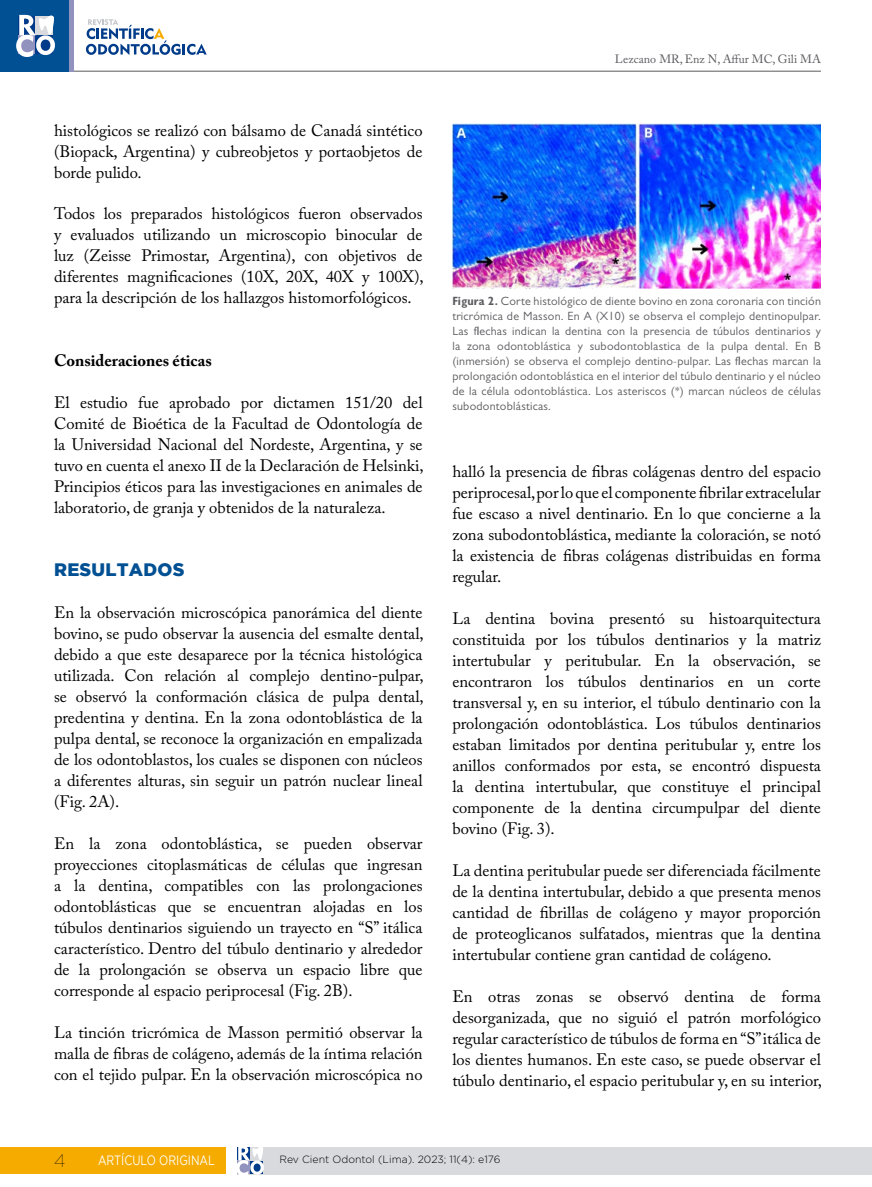
<style>
.page{position:relative;width:872px;height:1187px;background:#fff}
.page>*{position:absolute;margin:0;border:0;box-sizing:border-box;transform-origin:0 0}
.t1{font:900 18px "Gotham";letter-spacing:.015em;color:#005093}
.t2{font:100 18px "Gotham";color:#000}
.t3{font:16.5px/21px "Adobe Caslon Pro";color:#000;text-align:justify}
.t4{font:700 16.5px "Adobe Caslon Pro";color:#000}
.t5{font:13.5px "Gotham";color:#fff;scale:.8 1}
.t6{font:12px/15px "Gill Sans";letter-spacing:.02em;color:#5b5b5f;text-align:justify}
.t7{font:12px "Adobe Caslon Pro";color:#5b5b5f}
.t8{font:300 10.5px "Gotham";color:#000}
.s1{font-weight:700;font-stretch:condensed}
</style>
<div class="page">
<div style="left:0;top:1146px;width:225px;height:27px;background:#f5ab00"></div>
<div style="left:237px;top:1146px;width:635px;height:28px;background:#d8dade"></div>
<hr style="left:47px;top:71px;width:774px;height:1px;background:#5b5b5f">
<div style="left:0;top:0;width:70px;height:72px;background:#005093"></div>
<hr style="left:70px;top:0;width:4px;height:72px;background:#9292bf">
<svg style="left:16px;top:14px;width:39px;height:43px;background:#9db4d0"></svg>
<svg style="left:86px;top:19px;width:121px;height:36px"></svg>
<svg style="left:237px;top:1146px;width:27px;height:29px"></svg>
<img style="left:452px;top:123px;width:369px;height:165px">
<p class="t3" style="left:54px;top:119px;width:370px">histológicos se realizó con bálsamo de Canadá sintético (Biopack, Argentina) y cubreobjetos y portaobjetos de borde pulido.</p>
<p class="t3" style="left:54px;top:203px;width:371px">Todos los preparados histológicos fueron observados y evaluados utilizando un microscopio binocular de luz (Zeisse Primostar, Argentina), con objetivos de diferentes magnificaciones (10X, 20X, 40X y 100X), para la descripción de los hallazgos histomorfológicos.</p>
<p class="t4" style="left:54px;top:351px;width:159px">Consideraciones éticas</p>
<p class="t3" style="left:54px;top:392px;width:371px">El estudio fue aprobado por dictamen 151/20 del Comité de Bioética de la Facultad de Odontología de la Universidad Nacional del Nordeste, Argentina, y se tuvo en cuenta el anexo II de la Declaración de Helsinki, Principios éticos para las investigaciones en animales de laboratorio, de granja y obtenidos de la naturaleza.</p>
<p class="t1" style="left:54px;top:559px;width:132px">RESULTADOS</p>
<p class="t3" style="left:54px;top:602px;width:371px">En la observación microscópica panorámica del diente bovino, se pudo observar la ausencia del esmalte dental, debido a que este desaparece por la técnica histológica utilizada. Con relación al complejo dentino-pulpar, se observó la conformación clásica de pulpa dental, predentina y dentina. En la zona odontoblástica de la pulpa dental, se reconoce la organización en empalizada de los odontoblastos, los cuales se disponen con núcleos a diferentes alturas, sin seguir un patrón nuclear lineal (Fig. 2A).</p>
<p class="t3" style="left:54px;top:832px;width:370px">En la zona odontoblástica, se pueden observar proyecciones citoplasmáticas de células que ingresan a la dentina, compatibles con las prolongaciones odontoblásticas que se encuentran alojadas en los túbulos dentinarios siguiendo un trayecto en “S” itálica característico. Dentro del túbulo dentinario y alrededor de la prolongación se observa un espacio libre que corresponde al espacio periprocesal (Fig. 2B).</p>
<p class="t3" style="left:54px;top:1021px;width:370px">La tinción tricrómica de Masson permitió observar la malla de fibras de colágeno, además de la íntima relación con el tejido pulpar. En la observación microscópica no</p>
<p class="t7" style="left:615px;top:51px;width:207px">Lezcano MR, Enz N, Affur MC, Gili MA</p>
<p class="t6" style="left:452px;top:293px;width:370px"><span class="s1">Figura 2.</span> Corte histológico de diente bovino en zona coronaria con tinción tricrómica de Masson. En A (X10) se observa el complejo dentinopulpar.<br>Las flechas indican la dentina con la presencia de túbulos dentinarios y la zona odontoblástica y subodontoblastica de la pulpa dental. En B (inmersión) se observa el complejo dentino-pulpar. Las flechas marcan la prolongación odontoblástica en el interior del túbulo dentinario y el núcleo de la célula odontoblástica. Los asteriscos (*) marcan núcleos de células subodontoblásticas.</p>
<p class="t3" style="left:452px;top:461px;width:370px">halló la presencia de fibras colágenas dentro del espacio periprocesal, por lo que el componente fibrilar extracelular fue escaso a nivel dentinario. En lo que concierne a la zona subodontoblástica, mediante la coloración, se notó la existencia de fibras colágenas distribuidas en forma regular.</p>
<p class="t3" style="left:452px;top:608px;width:370px">La dentina bovina presentó su histoarquitectura constituida por los túbulos dentinarios y la matriz intertubular y peritubular. En la observación, se encontraron los túbulos dentinarios en un corte transversal y, en su interior, el túbulo dentinario con la prolongación odontoblástica. Los túbulos dentinarios estaban limitados por dentina peritubular y, entre los anillos conformados por esta, se encontró dispuesta la dentina intertubular, que constituye el principal componente de la dentina circumpulpar del diente bovino (Fig. 3).</p>
<p class="t3" style="left:452px;top:860px;width:370px">La dentina peritubular puede ser diferenciada fácilmente de la dentina intertubular, debido a que presenta menos cantidad de fibrillas de colágeno y mayor proporción de proteoglicanos sulfatados, mientras que la dentina intertubular contiene gran cantidad de colágeno.</p>
<p class="t3" style="left:452px;top:985px;width:371px">En otras zonas se observó dentina de forma desorganizada, que no siguió el patrón morfológico regular característico de túbulos de forma en “S” itálica de los dientes humanos. En este caso, se puede observar el túbulo dentinario, el espacio peritubular y, en su interior,</p>
<p class="t2" style="left:54px;top:1150px;width:13px">4</p>
<p class="t5" style="left:98px;top:1152px;width:147px">ARTÍCULO ORIGINAL</p>
<p class="t8" style="left:279px;top:1152px;width:223px">Rev Cient Odontol (Lima). 2023; 11(4): e176</p>
</div>
